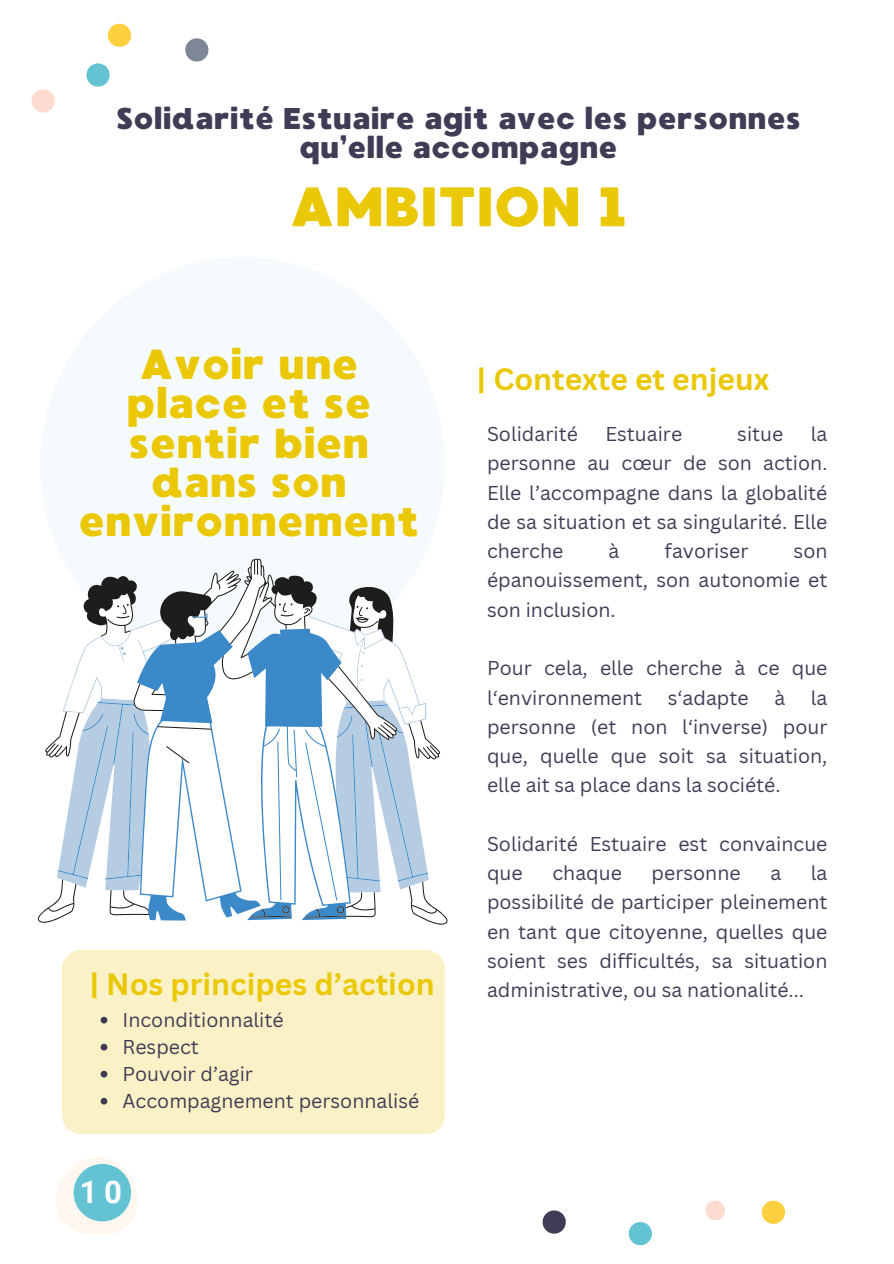
<style>
.page{position:relative;width:894px;height:1264px;background:#fff}
.page>*{position:absolute;margin:0;border:0;box-sizing:border-box;transform-origin:0 0}
.t1{font:55.5px "MADE Waffle Soft";color:#ebc805}
.t2{font:42px/39.3px "MADE Waffle Soft";color:#ebc805;text-align:center}
.t3{font:700 31.2px "Roboto";color:#fff}
.t4{font:30px/28.2px "MADE Waffle Soft";color:#413c55;text-align:center}
.t5{font:700 30px "Canva Sans";color:#ebc805}
.t6{font:19.5px/29.2px "Canva Sans";color:#413c55;text-align:justify}
</style>
<div class="page">
<svg style="left:56px;top:1157px;width:81px;height:76px"></svg>
<div style="left:74px;top:1163px;width:57px;height:58px;background:#64c3d2;border-radius:50%"></div>
<svg style="left:86px;top:63px;width:24px;height:24px"></svg>
<svg style="left:108px;top:24px;width:23px;height:23px"></svg>
<svg style="left:32px;top:89px;width:23px;height:23px"></svg>
<svg style="left:761px;top:1200px;width:23px;height:23px"></svg>
<svg style="left:628px;top:1222px;width:23px;height:23px"></svg>
<svg style="left:542px;top:1210px;width:23px;height:23px"></svg>
<svg style="left:185px;top:38px;width:23px;height:23px"></svg>
<svg style="left:705px;top:1200px;width:19px;height:19px"></svg>
<div style="left:62px;top:950px;width:382px;height:184px;background:#faf2c6"></div>
<div style="left:40px;top:257px;width:404px;height:415px;background:#f5fbfc;border-radius:50%"></div>
<svg style="left:37px;top:558px;width:411px;height:367px"></svg>
<svg style="left:101px;top:1016px;width:6px;height:7px"></svg>
<svg style="left:101px;top:1043px;width:6px;height:7px"></svg>
<svg style="left:101px;top:1070px;width:6px;height:7px"></svg>
<svg style="left:101px;top:1097px;width:6px;height:7px"></svg>
<p class="t4" style="left:116px;top:105px;width:686px">Solidarité Estuaire agit avec les personnes qu’elle accompagne</p>
<p class="t1" style="left:289px;top:173px;width:339px">AMBITION 1</p>
<p class="t2" style="left:78px;top:345px;width:342px">Avoir une place et se sentir bien dans son environnement</p>
<h3 class="t5" style="left:89px;top:963px;width:347px">| Nos principes d’action</h3>
<p class="t6" style="left:122px;top:1004px;width:163px">Inconditionnalité</p>
<p class="t6" style="left:122px;top:1031px;width:78px">Respect</p>
<p class="t6" style="left:122px;top:1058px;width:132px">Pouvoir d’agir</p>
<p class="t6" style="left:122px;top:1085px;width:298px">Accompagnement personnalisé</p>
<p class="t3" style="left:80px;top:1174px;width:43px">10</p>
<p class="t5" style="left:476px;top:358px;width:294px">| Contexte et enjeux</p>
<h3 class="t6" style="left:487px;top:419px;width:92px">Solidarité</h3>
<h3 class="t6" style="left:605px;top:419px;width:78px">Estuaire</h3>
<h3 class="t6" style="left:737px;top:419px;width:48px">situe</h3>
<h3 class="t6" style="left:487px;top:419px;width:342px;text-indent:324px">la personne au cœur de son action.<br>Elle l’accompagne dans la globalité de sa situation et sa singularité. Elle cherche</h3>
<h3 class="t6" style="left:608px;top:536px;width:12px">à</h3>
<h3 class="t6" style="left:664px;top:536px;width:85px">favoriser</h3>
<h3 class="t6" style="left:487px;top:536px;width:342px;text-indent:306px">son épanouissement, son autonomie et son inclusion.</h3>
<h1 class="t6" style="left:487px;top:653px;width:342px">Pour cela, elle cherche à ce que l‘environnement</h1>
<h1 class="t6" style="left:487px;top:682px;width:342px;text-indent:324px">la personne (et non l‘inverse) pour que, quelle que soit sa situation, elle ait sa place dans la société.</h1>
<h2 class="t6" style="left:487px;top:828px;width:342px">Solidarité Estuaire est convaincue que</h2>
<h1 class="t6" style="left:667px;top:682px;width:82px">s‘adapte</h1>
<h1 class="t6" style="left:774px;top:682px;width:12px">à</h1>
<h2 class="t6" style="left:487px;top:858px;width:342px;text-indent:324px">la possibilité de participer pleinement en tant que citoyenne, quelles que soient ses difficultés, sa situation administrative, ou sa nationalité...</h2>
<h2 class="t6" style="left:552px;top:858px;width:71px">chaque</h2>
<h2 class="t6" style="left:651px;top:858px;width:90px">personne</h2>
<h2 class="t6" style="left:770px;top:858px;width:12px">a</h2>
</div>
